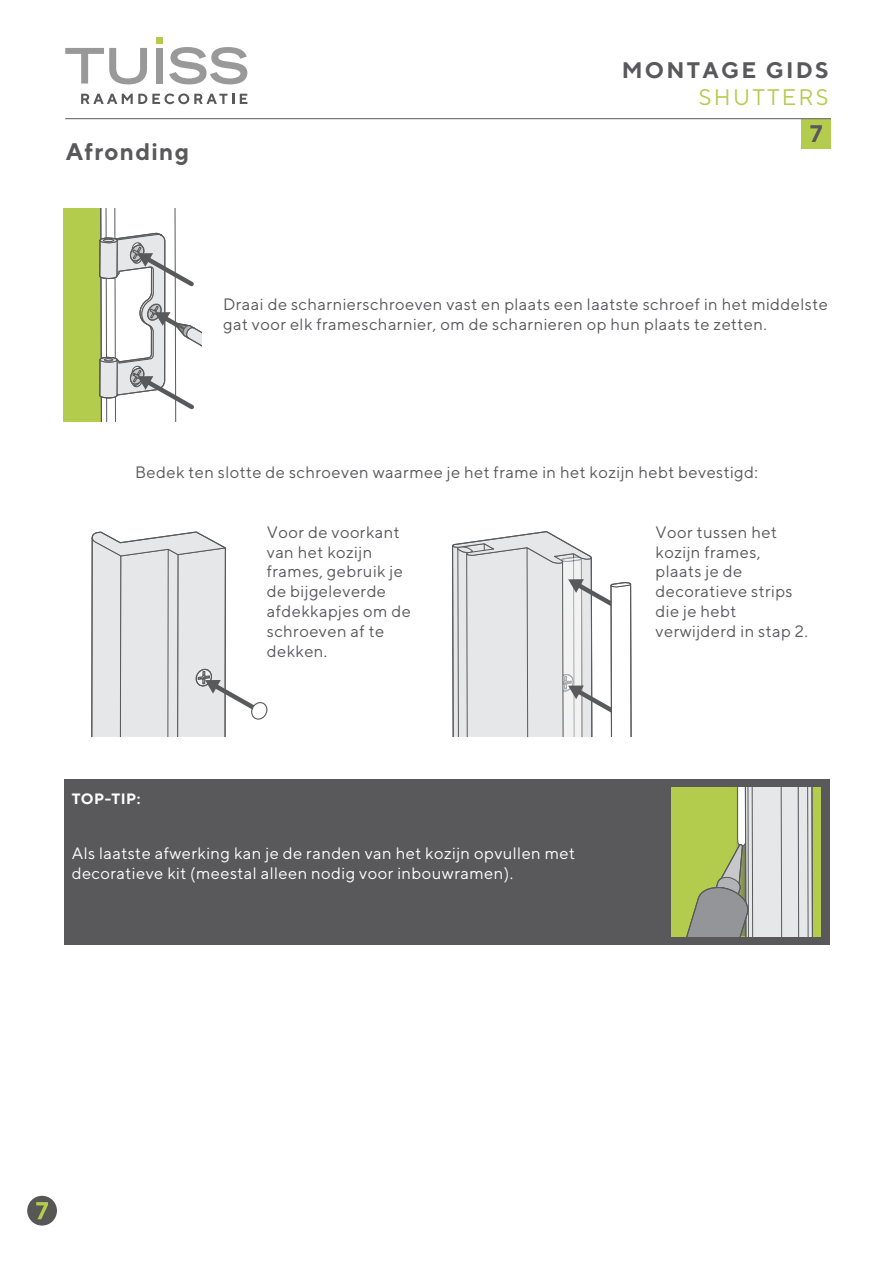
<style>
.page{position:relative;width:893px;height:1263px;background:#fff}
.page>*{position:absolute;margin:0;border:0;box-sizing:border-box;transform-origin:0 0}
.t1{font:700 24px "TT Norms";letter-spacing:.05em;color:#59595c}
.t2{font:700 22.5px "TT Norms";letter-spacing:.1em;color:#59595c}
.t3{font:22.5px "TT Norms";letter-spacing:.1em;color:#b3cc4d}
.t4{font:16.5px/19.8px "TT Norms";letter-spacing:.025em;color:#59595c}
.t5{font:16.5px/19.8px "TT Norms";letter-spacing:.025em;color:#fff}
.t6{font:700 15px "TT Norms";letter-spacing:.025em;color:#fff}
</style>
<div class="page">
<div style="left:27px;top:1196px;width:30px;height:29px;background:#575756;border-radius:50%"></div>
<svg style="left:36px;top:1202px;width:12px;height:17px"></svg>
<div style="left:156px;top:37px;width:7px;height:7px;background:#b3cc4d"></div>
<svg style="left:65px;top:48px;width:82px;height:36px"></svg>
<div style="left:156px;top:48px;width:7px;height:36px;background:#999"></div>
<svg style="left:169px;top:47px;width:78px;height:37px"></svg>
<svg style="left:81px;top:93px;width:153px;height:11px"></svg>
<svg style="left:240px;top:94px;width:7px;height:10px"></svg>
<div style="left:801px;top:119px;width:30px;height:29px;background:#b3cc4d"></div>
<svg style="left:810px;top:125px;width:12px;height:17px"></svg>
<hr style="left:65px;top:118px;width:766px;height:1px;background:#59595c">
<div style="left:64px;top:779px;width:765px;height:166px;background:#59595c"></div>
<div style="left:671px;top:787px;width:149px;height:149px;background:#b3cc4d"></div>
<svg style="left:686px;top:787px;width:127px;height:149px"></svg>
<div style="left:64px;top:208px;width:138px;height:213px;background:#b3cc4d"></div>
<svg style="left:99px;top:208px;width:103px;height:213px;background:#e0e1e0"></svg>
<svg style="left:91px;top:531px;width:177px;height:205px"></svg>
<svg style="left:452px;top:531px;width:180px;height:205px"></svg>
<h1 class="t1" style="left:66px;top:137px;width:125px">Afronding</h1>
<h2 class="t2" style="left:622px;top:56px;width:208px">MONTAGE GIDS</h2>
<h2 class="t3" style="left:699px;top:84px;width:131px">SHUTTERS</h2>
<p class="t4" style="left:223px;top:294px;width:606px">Draai de scharnierschroeven vast en plaats een laatste schroef in het middelste gat voor elk framescharnier, om de scharnieren op hun plaats te zetten.</p>
<p class="t4" style="left:135px;top:462px;width:624px">Bedek ten slotte de schroeven waarmee je het frame in het kozijn hebt bevestigd:</p>
<p class="t6" style="left:72px;top:789px;width:70px">TOP-TIP:</p>
<p class="t4" style="left:267px;top:522px;width:146px">Voor de voorkant van het kozijn frames, gebruik je de bijgeleverde afdekkapjes om de schroeven af te dekken.</p>
<p class="t4" style="left:656px;top:522px;width:154px">Voor tussen het kozijn frames, plaats je de decoratieve strips die je hebt verwijderd in stap 2.</p>
<p class="t5" style="left:72px;top:843px;width:505px">Als laatste afwerking kan je de randen van het kozijn opvullen met decoratieve kit (meestal alleen nodig voor inbouwramen).</p>
</div>
